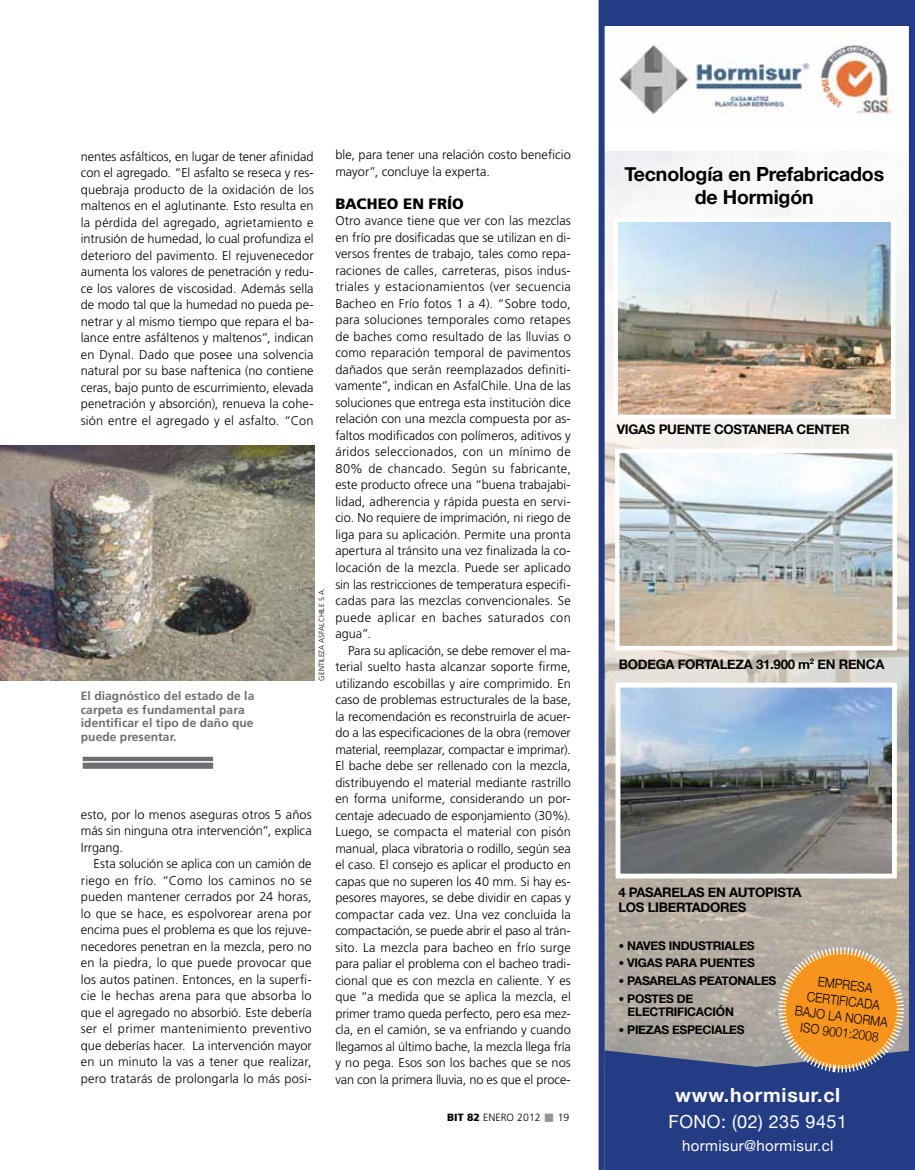
<style>
.page{position:relative;width:915px;height:1170px;background:#fff}
.page>*{position:absolute;margin:0;border:0;box-sizing:border-box;transform-origin:0 0}
.t1{font:700 19.5px/22.5px "Helvetica Neue";letter-spacing:-.01em;color:#000;text-align:center}
.t2{font:700 19.5px "Helvetica Neue";letter-spacing:.035em;color:#fff}
.t3{font:18px "Helvetica Neue";letter-spacing:.025em;color:#fff}
.t4{font:15px "Helvetica Neue";letter-spacing:.025em;color:#fff}
.t5{font:900 15px "Frutiger";color:#000}
.t6{font:700 13.2px/15px "Helvetica Neue";letter-spacing:-.02em;color:#000}
.t7{font:300 13.2px/15.9px "Helvetica Neue";color:#000;text-align:center;scale:.9 1}
.t8{font:300 12.75px/16.5px "Frutiger";letter-spacing:.005em;color:#000;text-align:justify}
.t9{font:700 12px/13.5px "Helvetica Neue";letter-spacing:-.02em;color:#000}
.t10{font:700 12px/13.5px "Frutiger";letter-spacing:.005em;color:#6d6e71}
.t11{font:300 10.5px "Frutiger";letter-spacing:.005em;color:#000}
.t12{font:300 7.5px "Frutiger";letter-spacing:.005em;color:#000}
.s1{font-weight:900}
.s2{color:#939598}
.s3{font-family:"Gill Sans"}
</style>
<div class="page">
<img style="left:0;top:445px;width:314px;height:236px">
<div style="left:83px;top:756px;width:130px;height:12px;background:#6d6e71"></div>
<hr style="left:82px;top:761px;width:141px;height:1px;background:#fff">
<svg style="left:598px;top:0;width:314px;height:1169px"></svg>
<img style="left:618px;top:222px;width:272px;height:192px">
<img style="left:609px;top:37px;width:287px;height:89px">
<img style="left:621px;top:688px;width:269px;height:184px">
<div style="left:615px;top:682px;width:281px;height:196px;border:5px solid #fff"></div>
<svg style="left:604px;top:945px;width:307px;height:224px;background:#77717f"></svg>
<hr style="left:912px;top:0;width:2px;height:1169px;background:#243c83">
<p class="t8" style="left:81px;top:148px;width:234px">nentes asfálticos, en lugar de tener afinidad con el agregado. “El asfalto se reseca y res&shy;quebraja producto de la oxidación de los maltenos en el aglutinante. Esto resulta en la pérdida del agregado, agrietamiento e intrusión de humedad, lo cual profundiza el deterioro del pavimento. El rejuvenecedor aumenta los valores de penetración y redu&shy;ce los valores de viscosidad. Además sella de modo tal que la humedad no pueda pe&shy;netrar y al mismo tiempo que repara el ba&shy;lance entre asfáltenos y maltenos”, indican en Dynal. Dado que posee una solvencia natural por su base naftenica (no contiene ceras, bajo punto de escurrimiento, elevada penetración y absorción), renueva la cohe&shy;sión entre el agregado y el asfalto. “Con</p>
<p class="t8" style="left:335px;top:146px;width:237px">ble, para tener una relación costo beneficio mayor”, concluye la experta.</p>
<p class="t5" style="left:335px;top:194px;width:130px">BACHEO EN FRÍO</p>
<p class="t8" style="left:335px;top:213px;width:237px">Otro avance tiene que ver con las mezclas en frío pre dosificadas que se utilizan en di&shy;versos frentes de trabajo, tales como repa&shy;raciones de calles, carreteras, pisos indus&shy;triales y estacionamientos (ver secuencia Bacheo en Frío fotos 1 a 4). “Sobre todo, para soluciones temporales como retapes de baches como resultado de las lluvias o como reparación temporal de pavimentos dañados que serán reemplazados definiti&shy;vamente”, indican en AsfalChile. Una de las soluciones que entrega esta institución dice relación con una mezcla compuesta por as&shy;faltos modificados con polímeros, aditivos y áridos seleccionados, con un mínimo de 80% de chancado. Según su fabricante, este producto ofrece una “buena trabajabi&shy;lidad, adherencia y rápida puesta en servi&shy;cio. No requiere de imprimación, ni riego de liga para su aplicación. Permite una pronta apertura al tránsito una vez finalizada la co&shy;locación de la mezcla. Puede ser aplicado sin las restricciones de temperatura especifi&shy;cadas para las mezclas convencionales. Se puede aplicar en baches saturados con agua”.</p>
<p class="t8" style="left:335px;top:641px;width:237px;text-indent:13px">Para su aplicación, se debe remover el ma&shy;terial suelto hasta alcanzar soporte firme, utilizando escobillas y aire comprimido. En caso de problemas estructurales de la base, la recomendación es reconstruirla de acuer&shy;do a las especificaciones de la obra (remover material, reemplazar, compactar e imprimar).<br>El bache debe ser rellenado con la mezcla, distribuyendo el material mediante rastrillo en forma uniforme, considerando un por&shy;centaje adecuado de esponjamiento (30%).<br>Luego, se compacta el material con pisón manual, placa vibratoria o rodillo, según sea el caso. El consejo es aplicar el producto en capas que no superen los 40 mm. Si hay es&shy;pesores mayores, se debe dividir en capas y compactar cada vez. Una vez concluida la compactación, se puede abrir el paso al trán&shy;sito. La mezcla para bacheo en frío surge para paliar el problema con el bacheo tradi&shy;cional que es con mezcla en caliente. Y es que “a medida que se aplica la mezcla, el primer tramo queda perfecto, pero esa mez&shy;cla, en el camión, se va enfriando y cuando llegamos al último bache, la mezcla llega fría y no pega. Esos son los baches que se nos van con la primera lluvia, no es que el proce-</p>
<p class="t11" style="left:447px;top:1111px;width:124px"><span class="s1">BIT 82</span> enero 2012 <span class="s2">■</span> 19</p>
<p class="t12" style="left:317px;top:680px;width:94px;rotate:-90deg">gentileza asfalchile s.a.</p>
<p class="t10" style="left:81px;top:689px;width:175px">El diagnóstico del estado de la carpeta es fundamental para identificar el tipo de daño que puede presentar.</p>
<p class="t8" style="left:81px;top:805px;width:232px">esto, por lo menos aseguras otros 5 años más sin ninguna otra intervención”, explica Irrgang.</p>
<p class="t8" style="left:81px;top:855px;width:232px;text-indent:13px">Esta solución se aplica con un camión de riego en frío. “Como los caminos no se pueden mantener cerrados por 24 horas, lo que se hace, es espolvorear arena por encima pues el problema es que los rejuve&shy;necedores penetran en la mezcla, pero no en la piedra, lo que puede provocar que los autos patinen. Entonces, en la superfi&shy;cie le hechas arena para que absorba lo que el agregado no absorbió. Este debería ser el primer mantenimiento preventivo que deberías hacer. La intervención mayor en un minuto la vas a tener que realizar, pero tratarás de prolongarla lo más posi-</p>
<h1 class="t1" style="left:624px;top:162px;width:261px">TECNOLOGÍA EN PREFABRICADOS<br>DE HORMIGÓN</h1>
<p class="t6" style="left:616px;top:422px;width:234px">VIGAS PUENTE COSTANERA CENTER</p>
<p class="t6" style="left:618px;top:656px;width:267px">BODEGA FORTALEZA 31.900 M<sup>2</sup> EN RENCA</p>
<p class="t6" style="left:618px;top:884px;width:184px">4 PASARELAS EN AUTOPISTA<br>LOS LIBERTADORES</p>
<p class="t9" style="left:618px;top:938px;width:138px"><span class="s3">•</span> NAVES INDUSTRIALES</p>
<p class="t9" style="left:618px;top:955px;width:138px"><span class="s3">•</span> VIGAS PARA PUENTES</p>
<p class="t9" style="left:618px;top:973px;width:159px"><span class="s3">•</span> PASARELAS PEATONALES</p>
<p class="t9" style="left:627px;top:991px;width:108px;text-indent:-9px"><span class="s3">•</span> POSTES DE<br>ELECTRIFICACIÓN</p>
<p class="t9" style="left:618px;top:1022px;width:128px"><span class="s3">•</span> PIEZAS ESPECIALES</p>
<p class="t7" style="left:799px;top:970px;width:105px;rotate:7deg">empresa certificada bajo la Norma<br>ISO 9001:2008</p>
<h1 class="t2" style="left:675px;top:1082px;width:166px">WWW.HORMISUR.CL</h1>
<h2 class="t3" style="left:668px;top:1110px;width:180px">FONO: (02) 235 9451</h2>
<p class="t4" style="left:682px;top:1136px;width:153px">hormisur@hormisur.cl</p>
</div>
